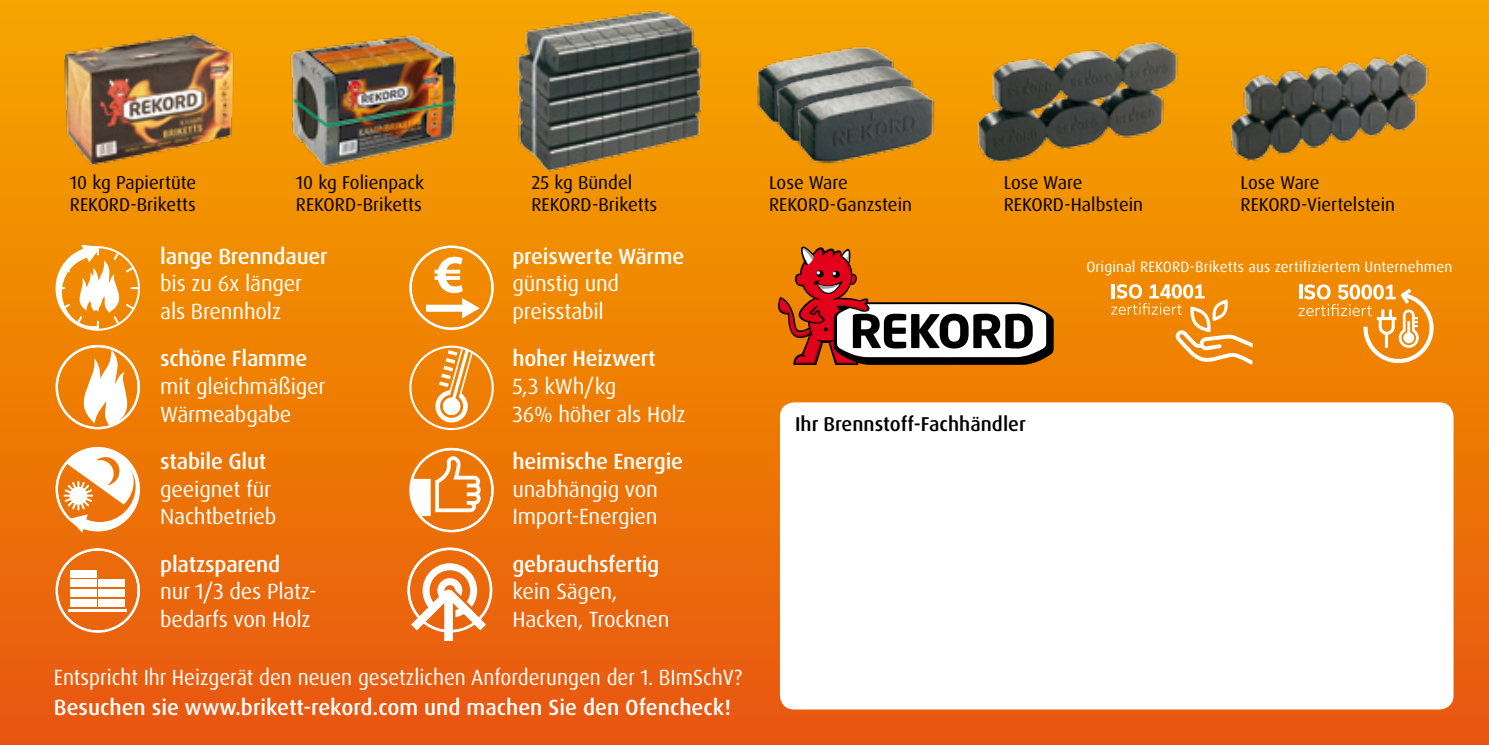
<style>
.page{position:relative;width:1489px;height:745px;background:#fff}
.page>*{position:absolute;margin:0;border:0;box-sizing:border-box;transform-origin:0 0}
.t1{font:22px/27.5px "Dax Pro";letter-spacing:-.01em;color:#fff}
.t2{font:500 22px "Dax Pro";letter-spacing:-.01em;color:#fff}
.t3{font:22px "Dax Pro";letter-spacing:-.01em;color:#fff;scale:.94 1}
.t4{font:500 20px "Dax Pro";color:#000}
.t5{font:18.5px/22.2px "Dax Pro";color:#000}
.t6{font:15px "Dax Pro";letter-spacing:.01em;color:#fff}
</style>
<div class="page">
<div style="left:0;top:0;width:1488px;height:744px;background:linear-gradient(to bottom,#f6a700,#e85810)"></div>
<div style="left:780px;top:402px;width:673px;height:307px;background:#fff;border-radius:14px"></div>
<img style="left:48px;top:4px;width:195px;height:172px">
<img style="left:288px;top:25px;width:172px;height:143px">
<img style="left:510px;top:0;width:224px;height:193px">
<img style="left:738px;top:35px;width:180px;height:105px">
<img style="left:758px;top:53px;width:179px;height:105px">
<img style="left:779px;top:74px;width:179px;height:104px">
<img style="left:964px;top:36px;width:229px;height:133px">
<img style="left:1216px;top:43px;width:229px;height:128px">
<svg style="left:778px;top:246px;width:275px;height:119px"></svg>
<div style="left:410px;top:246px;width:83px;height:83px;border:2px solid #fff;border-radius:50%"></div>
<div style="left:426px;top:304px;width:39px;height:7px;background:#fff"></div>
<svg style="left:434px;top:256px;width:46px;height:62px"></svg>
<div style="left:409px;top:345px;width:85px;height:85px;border:2px solid #fff;border-radius:50%"></div>
<svg style="left:433px;top:346px;width:47px;height:78px"></svg>
<svg style="left:55px;top:244px;width:85px;height:86px"></svg>
<div style="left:410px;top:448px;width:83px;height:83px;border:2px solid #fff;border-radius:50%"></div>
<svg style="left:410px;top:456px;width:70px;height:59px"></svg>
<div style="left:56px;top:345px;width:83px;height:83px;border:2px solid #fff;border-radius:50%"></div>
<svg style="left:69px;top:349px;width:71px;height:77px"></svg>
<div style="left:56px;top:548px;width:83px;height:84px;border:2px solid #fff;border-radius:50%"></div>
<hr style="left:68px;top:608px;width:59px;height:3px;background:#fff">
<div style="left:70px;top:598px;width:27px;height:8px;background:#fff"></div>
<div style="left:99px;top:598px;width:26px;height:8px;background:#fff"></div>
<div style="left:70px;top:588px;width:27px;height:8px;background:#fff"></div>
<div style="left:99px;top:588px;width:26px;height:8px;background:#fff"></div>
<div style="left:70px;top:579px;width:27px;height:8px;background:#fff"></div>
<div style="left:99px;top:579px;width:26px;height:8px;background:#fff"></div>
<div style="left:70px;top:569px;width:27px;height:8px;background:#fff"></div>
<div style="left:407px;top:547px;width:85px;height:85px;border:2px solid #fff;border-radius:50%"></div>
<svg style="left:411px;top:563px;width:75px;height:77px"></svg>
<svg style="left:63px;top:447px;width:76px;height:85px"></svg>
<svg style="left:1111px;top:284px;width:141px;height:81px;background:#f1992b"></svg>
<svg style="left:1298px;top:284px;width:138px;height:82px;background:#f29c32"></svg>
<p class="t5" style="left:70px;top:171px;width:128px">10 kg Papiertüte<br>REKORD-Briketts</p>
<p class="t5" style="left:296px;top:171px;width:130px">10 kg Folienpack<br>REKORD-Briketts</p>
<p class="t5" style="left:769px;top:171px;width:144px">Lose Ware<br>REKORD-Ganzstein</p>
<p class="t5" style="left:1003px;top:171px;width:141px">Lose Ware<br>REKORD-Halbstein</p>
<p class="t5" style="left:1240px;top:171px;width:156px">Lose Ware<br>REKORD-Viertelstein</p>
<p class="t5" style="left:531px;top:171px;width:127px">25 kg Bündel<br>REKORD-Briketts</p>
<p class="t2" style="left:160px;top:242px;width:169px">lange Brenndauer</p>
<p class="t1" style="left:160px;top:270px;width:144px">bis zu 6x länger als Brennholz</p>
<p class="t2" style="left:160px;top:344px;width:149px">schöne Flamme</p>
<p class="t1" style="left:160px;top:372px;width:167px">mit gleichmäßiger<br>Wärmeabgabe</p>
<p class="t2" style="left:160px;top:447px;width:108px">stabile Glut</p>
<p class="t1" style="left:160px;top:475px;width:118px">geeignet für<br>Nachtbetrieb</p>
<p class="t2" style="left:160px;top:549px;width:122px">platzsparend</p>
<p class="t1" style="left:160px;top:577px;width:158px">nur 1/3 des Platz&shy;bedarfs von Holz</p>
<p class="t2" style="left:512px;top:242px;width:173px">preiswerte Wärme</p>
<p class="t1" style="left:512px;top:270px;width:108px">günstig und preisstabil</p>
<p class="t2" style="left:512px;top:344px;width:145px">hoher Heizwert</p>
<p class="t1" style="left:512px;top:372px;width:175px">5,3 kWh/kg<br>36% höher als Holz</p>
<p class="t2" style="left:512px;top:447px;width:172px">heimische Energie</p>
<p class="t1" style="left:512px;top:475px;width:147px">unabhängig von<br>Import-Energien</p>
<p class="t2" style="left:512px;top:549px;width:148px">gebrauchsfertig</p>
<p class="t1" style="left:512px;top:577px;width:158px">kein Sägen,<br>Hacken, Trocknen</p>
<p class="t3" style="left:54px;top:663px;width:733px">Entspricht Ihr Heizgerät den neuen gesetzlichen Anforderungen der 1. BImSchV?</p>
<p class="t2" style="left:54px;top:693px;width:678px">Besuchen sie www.brikett-rekord.com und machen Sie den Ofencheck!</p>
<p class="t4" style="left:795px;top:410px;width:232px">Ihr Brennstoff-Fachhändler</p>
<p class="t6" style="left:1086px;top:256px;width:368px">Original REKORD-Briketts aus zertifiziertem Unternehmen</p>
</div>
